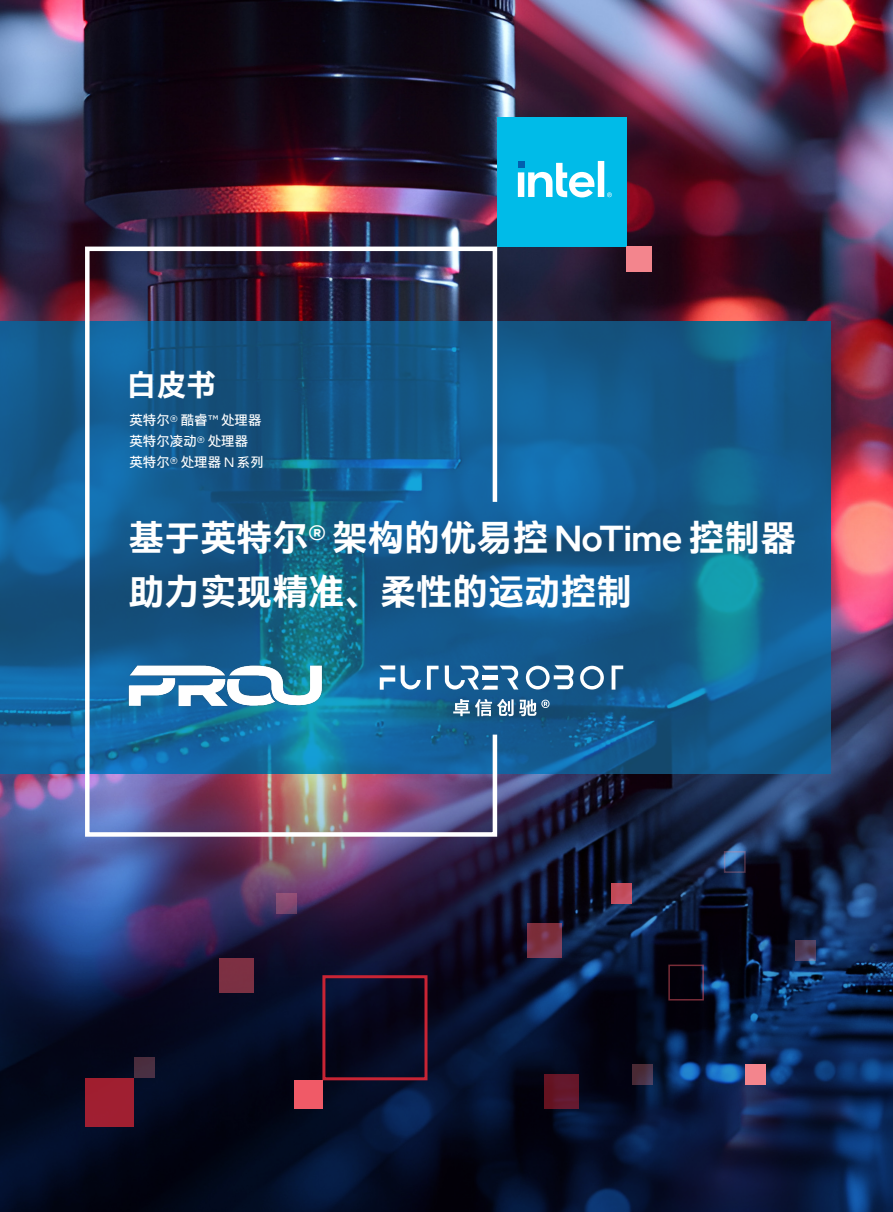
<style>
.page{position:relative;width:893px;height:1212px;background:#fff}
.page>*{position:absolute;margin:0;border:0;box-sizing:border-box;transform-origin:0 0}
.t1{font:700 36px/54px "Intel Clear Hans";color:#fff}
.正文{font:700 30px "Intel Clear Hans";color:#fff}
.正文-2{font:13.5px "Intel Clear Hans";color:#fff}
.s1{font-family:"Intel One Text"}
.s2{font-family:"Intel One Display";font-weight:500}
</style>
<div class="page">
<img style="left:0;top:0;width:893px;height:502px">
<img style="left:0;top:502px;width:893px;height:710px">
<div style="left:497px;top:117px;width:130px;height:130px;background:#00bbe8"></div>
<svg style="left:518px;top:161px;width:94px;height:36px"></svg>
<div style="left:518px;top:161px;width:6px;height:7px;background:#015fae"></div>
<svg style="left:0;top:321px;width:831px;height:453px;background:#145e91"></svg>
<div style="left:627px;top:247px;width:25px;height:25px;background:#f3858d"></div>
<img style="left:83px;top:244px;width:416px;height:595px">
<svg style="left:380px;top:665px;width:15px;height:4px"></svg>
<svg style="left:380px;top:677px;width:15px;height:13px"></svg>
<svg style="left:401px;top:665px;width:20px;height:24px"></svg>
<svg style="left:427px;top:666px;width:12px;height:24px"></svg>
<svg style="left:612px;top:665px;width:11px;height:25px"></svg>
<svg style="left:445px;top:665px;width:73px;height:25px"></svg>
<svg style="left:526px;top:665px;width:47px;height:24px"></svg>
<svg style="left:580px;top:666px;width:24px;height:23px"></svg>
<svg style="left:453px;top:699px;width:97px;height:17px"></svg>
<div style="left:85px;top:1078px;width:49px;height:49px;background:#a01f31"></div>
<div style="left:322px;top:975px;width:105px;height:105px;border:3px solid #c82434"></div>
<div style="left:219px;top:958px;width:34px;height:34px;background:#7c3043"></div>
<svg style="left:528px;top:923px;width:34px;height:35px"></svg>
<div style="left:545px;top:1074px;width:34px;height:34px;background:#65172a"></div>
<div style="left:294px;top:1080px;width:28px;height:28px;background:#f05a67"></div>
<div style="left:276px;top:893px;width:21px;height:20px;background:linear-gradient(to bottom,#975177,#75446d)"></div>
<svg style="left:632px;top:1064px;width:20px;height:20px"></svg>
<div style="left:612px;top:883px;width:20px;height:20px;background:#c24c5c"></div>
<svg style="left:796px;top:941px;width:20px;height:20px"></svg>
<div style="left:745px;top:1064px;width:20px;height:20px;background:#f3858d"></div>
<div style="left:134px;top:1058px;width:20px;height:20px;background:#4a2f41"></div>
<img style="left:129px;top:665px;width:193px;height:42px">
<p class="正文" style="left:126px;top:367px;width:92px">白皮书</p>
<p class="正文-2" style="left:129px;top:412px;width:134px">英特尔<span class="s1">®</span> 酷睿<span class="s1">™</span> 处理器</p>
<p class="正文-2" style="left:129px;top:433px;width:120px">英特尔凌动<span class="s1">®</span> 处理器</p>
<p class="正文-2" style="left:129px;top:454px;width:136px">英特尔<span class="s1">®</span> 处理器 <span class="s1">N</span> 系列</p>
<p class="t1" style="left:129px;top:511px;width:669px">基于英特尔<span class="s2">®</span> 架构的优易控 <span class="s2">NoTime</span> 控制器助力实现精准、柔性的运动控制</p>
</div>
